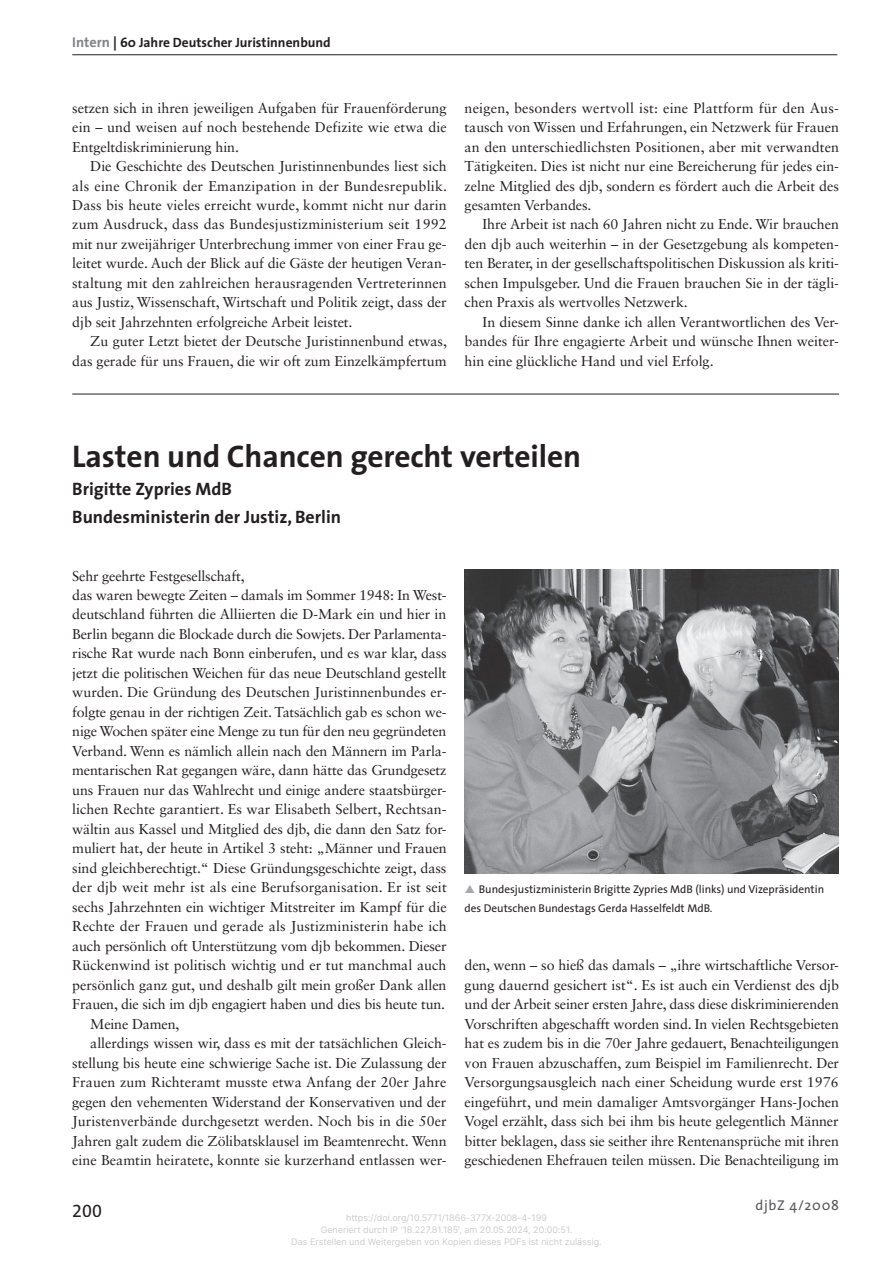
<style>
.page{position:relative;width:893px;height:1263px;background:#fff}
.page>*{position:absolute;margin:0;border:0;box-sizing:border-box;transform-origin:0 0}
.t1{font:700 31.5px "The Sans";letter-spacing:-.005em;color:#231f20}
.t2{font:700 18px/28px "The Sans";color:#231f20}
.t3{font:18px "The Sans Expert";color:#231f20}
.t4{font:14.25px/19.5px "Sabon LT Std";letter-spacing:-.005em;color:#231f20;text-align:justify}
.t5{font:14.25px "The Sans";letter-spacing:.05em;color:#57585a}
.t6{font:700 13.5px "The Sans";color:#231f20}
.t7{font:11.25px/19.5px "The Sans";color:#231f20}
.t8{font:9px/12px "Inter";color:#ccc;text-align:center}
.s1{font-size:14.25px;color:#808285}
.s2{font-size:14.25px}
</style>
<div class="page">
<hr style="left:72px;top:54px;width:765px;height:1px;background:#231f20">
<hr style="left:72px;top:394px;width:767px;height:1px;background:#231f20">
<img style="left:465px;top:570px;width:374px;height:303px">
<p class="t6" style="left:72px;top:31px;width:260px"><span class="s1">Intern</span> <span class="s2">|</span> 60 Jahre Deutscher Juristinnenbund</p>
<p class="t4" style="left:72px;top:98px;width:376px">setzen sich in ihren jeweiligen Aufgaben für Frauenförderung ein – und weisen auf noch bestehende Defizite wie etwa die Entgeltdiskriminierung hin.</p>
<p class="t4" style="left:72px;top:156px;width:376px;text-indent:18px">Die Geschichte des Deutschen Juristinnenbundes liest sich als eine Chronik der Emanzipation in der Bundesrepublik.<br>Dass bis heute vieles erreicht wurde, kommt nicht nur darin zum Ausdruck, dass das Bundesjustizministerium seit 1992 mit nur zweijähriger Unterbrechung immer von einer Frau ge&shy;leitet wurde. Auch der Blick auf die Gäste der heutigen Veran&shy;staltung mit den zahlreichen herausragenden Vertreterinnen aus Justiz, Wissenschaft, Wirtschaft und Politik zeigt, dass der djb seit Jahrzehnten erfolgreiche Arbeit leistet.</p>
<p class="t4" style="left:72px;top:332px;width:376px;text-align:right">Zu guter Letzt bietet der Deutsche Juristinnenbund etwas, das gerade für uns Frauen, die wir oft zum Einzelkämpfertum</p>
<p class="t4" style="left:465px;top:98px;width:376px">neigen, besonders wertvoll ist: eine Plattform für den Aus&shy;tausch von Wissen und Erfahrungen, ein Netzwerk für Frauen an den unterschiedlichsten Positionen, aber mit verwandten Tätigkeiten. Dies ist nicht nur eine Bereicherung für jedes ein&shy;zelne Mitglied des djb, sondern es fördert auch die Arbeit des gesamten Verbandes.</p>
<p class="t4" style="left:465px;top:215px;width:376px;text-indent:18px">Ihre Arbeit ist nach 60 Jahren nicht zu Ende. Wir brauchen den djb auch weiterhin – in der Gesetzgebung als kompeten&shy;ten Berater, in der gesellschaftspolitischen Diskussion als kriti&shy;schen Impulsgeber. Und die Frauen brauchen Sie in der tägli&shy;chen Praxis als wertvolles Netzwerk.</p>
<p class="t4" style="left:465px;top:312px;width:376px;text-indent:18px">In diesem Sinne danke ich allen Verantwortlichen des Ver&shy;bandes für Ihre engagierte Arbeit und wünsche Ihnen weiter&shy;hin eine glückliche Hand und viel Erfolg.</p>
<h1 class="t1" style="left:72px;top:430px;width:510px">Lasten und Chancen gerecht verteilen</h1>
<p class="t2" style="left:72px;top:475px;width:270px">Brigitte Zypries MdB<br>Bundesministerin der Justiz, Berlin</p>
<p class="t4" style="left:72px;top:566px;width:174px">Sehr geehrte Festgesellschaft,</p>
<p class="t4" style="left:72px;top:585px;width:376px">das waren bewegte Zeiten – damals im Sommer 1948: In West-</p>
<p class="t4" style="left:72px;top:605px;width:376px">deutschland führten die Alliierten die D-Mark ein und hier in</p>
<p class="t4" style="left:72px;top:624px;width:376px">Berlin begann die Blockade durch die Sowjets. Der Parlamenta-</p>
<p class="t4" style="left:72px;top:644px;width:376px">rische Rat wurde nach Bonn einberufen, und es war klar, dass</p>
<p class="t4" style="left:72px;top:663px;width:376px">jetzt die politischen Weichen für das neue Deutschland gestellt</p>
<p class="t4" style="left:72px;top:683px;width:376px">wurden. Die Gründung des Deutschen Juristinnenbundes er-</p>
<p class="t4" style="left:72px;top:702px;width:376px">folgte genau in der richtigen Zeit. Tatsächlich gab es schon we-</p>
<p class="t4" style="left:72px;top:722px;width:376px">nige Wochen später eine Menge zu tun für den neu gegründeten</p>
<p class="t4" style="left:72px;top:741px;width:376px">Verband. Wenn es nämlich allein nach den Männern im Parla-</p>
<p class="t4" style="left:72px;top:761px;width:376px">mentarischen Rat gegangen wäre, dann hätte das Grundgesetz</p>
<p class="t4" style="left:72px;top:780px;width:376px">uns Frauen nur das Wahlrecht und einige andere staatsbürger-</p>
<p class="t4" style="left:72px;top:800px;width:376px">lichen Rechte garantiert. Es war Elisabeth Selbert, Rechtsan-</p>
<p class="t4" style="left:72px;top:819px;width:376px">wältin aus Kassel und Mitglied des djb, die dann den Satz for-</p>
<p class="t4" style="left:72px;top:838px;width:376px">muliert hat, der heute in Artikel 3 steht: „Männer und Frauen</p>
<p class="t4" style="left:72px;top:858px;width:376px">sind gleichberechtigt.“ Diese Gründungsgeschichte zeigt, dass</p>
<p class="t4" style="left:72px;top:877px;width:376px">der djb weit mehr ist als eine Berufsorganisation. Er ist seit</p>
<p class="t4" style="left:72px;top:897px;width:376px">sechs Jahrzehnten ein wichtiger Mitstreiter im Kampf für die</p>
<p class="t4" style="left:72px;top:916px;width:376px">Rechte der Frauen und gerade als Justizministerin habe ich</p>
<p class="t4" style="left:72px;top:936px;width:376px">auch persönlich oft Unterstützung vom djb bekommen. Dieser</p>
<p class="t4" style="left:72px;top:955px;width:376px">Rückenwind ist politisch wichtig und er tut manchmal auch</p>
<p class="t4" style="left:72px;top:975px;width:376px">persönlich ganz gut, und deshalb gilt mein großer Dank allen</p>
<p class="t4" style="left:72px;top:994px;width:374px">Frauen, die sich im djb engagiert haben und dies bis heute tun.</p>
<p class="t4" style="left:90px;top:1014px;width:91px">Meine Damen,</p>
<p class="t4" style="left:90px;top:1033px;width:358px">allerdings wissen wir, dass es mit der tatsächlichen Gleich-</p>
<p class="t4" style="left:72px;top:1053px;width:376px">stellung bis heute eine schwierige Sache ist. Die Zulassung der</p>
<p class="t4" style="left:72px;top:1072px;width:376px">Frauen zum Richteramt musste etwa Anfang der 20er Jahre</p>
<p class="t4" style="left:72px;top:1092px;width:376px">gegen den vehementen Widerstand der Konservativen und der</p>
<p class="t4" style="left:72px;top:1111px;width:376px">Juristenverbände durchgesetzt werden. Noch bis in die 50er</p>
<p class="t4" style="left:72px;top:1131px;width:376px">Jahren galt zudem die Zölibatsklausel im Beamtenrecht. Wenn</p>
<p class="t4" style="left:72px;top:1150px;width:376px">eine Beamtin heiratete, konnte sie kurzerhand entlassen wer-</p>
<p class="t7" style="left:465px;top:879px;width:361px;text-indent:14px">Bundesjustizministerin Brigitte Zypries MdB (links) und Vizepräsidentin des Deutschen Bundestags Gerda Hasselfeldt MdB.</p>
<p class="t4" style="left:465px;top:955px;width:376px">den, wenn – so hieß das damals – „ihre wirtschaftliche Versor&shy;gung dauernd gesichert ist“. Es ist auch ein Verdienst des djb und der Arbeit seiner ersten Jahre, dass diese diskriminierenden Vorschriften abgeschafft worden sind. In vielen Rechtsgebieten hat es zudem bis in die 70er Jahre gedauert, Benachteiligungen von Frauen abzuschaffen, zum Beispiel im Familienrecht. Der Versorgungsausgleich nach einer Scheidung wurde erst 1976 eingeführt, und mein damaliger Amtsvorgänger Hans-Jochen Vogel erzählt, dass sich bei ihm bis heute gelegentlich Männer bitter beklagen, dass sie seither ihre Rentenansprüche mit ihren geschiedenen Ehefrauen teilen müssen. Die Benachteiligung im</p>
<p class="t3" style="left:72px;top:1195px;width:31px">200</p>
<p class="t5" style="left:755px;top:1193px;width:85px">djbZ 4/2008</p>
<p class="t8" style="left:291px;top:1212px;width:312px">https://doi.org/10.5771/1866-377X-2008-4-199<br>Generiert durch IP '18.227.81.185', am 20.05.2024, 20:00:51.<br>Das Erstellen und Weitergeben von Kopien dieses PDFs ist nicht zulässig.</p>
</div>
